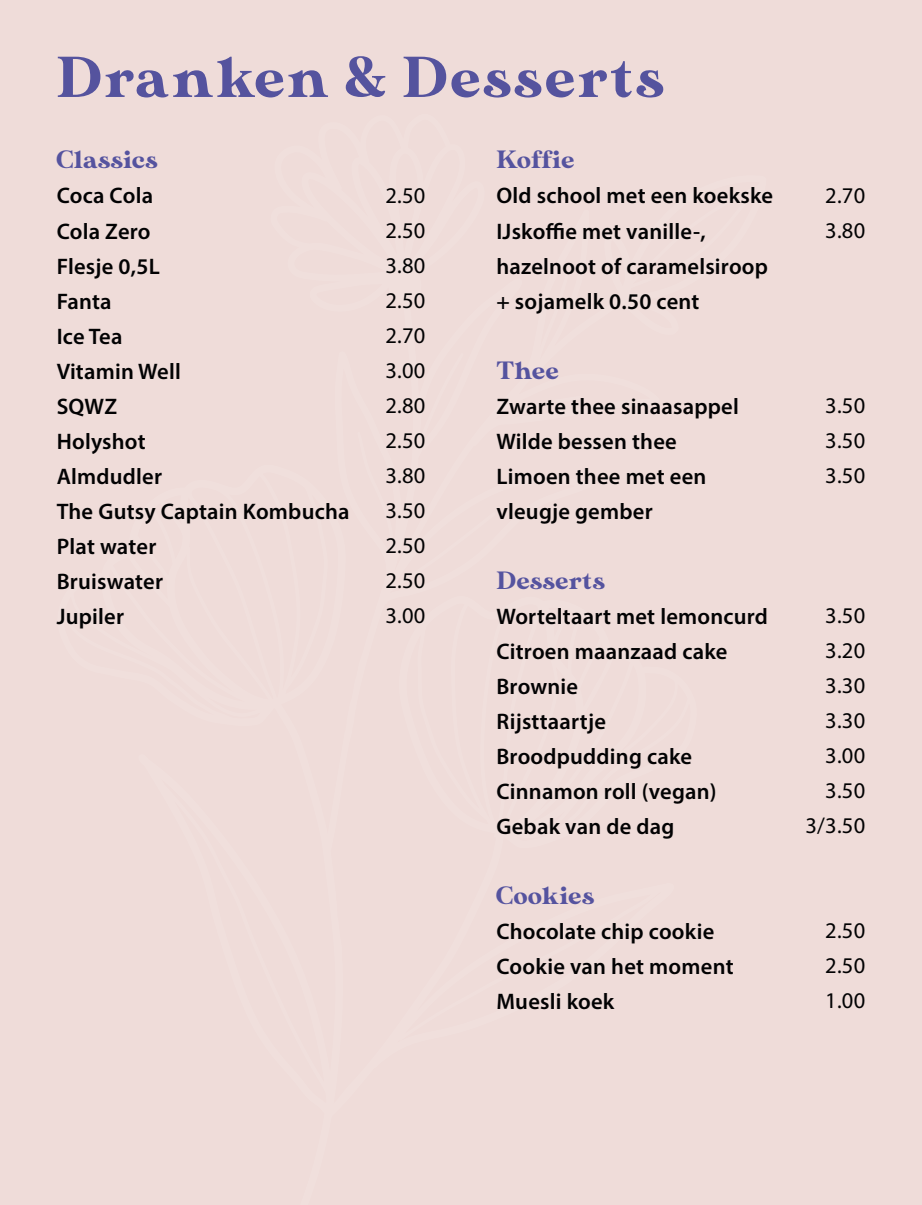
<style>
.page{position:relative;width:922px;height:1205px;background:#fff}
.page>*{position:absolute;margin:0;border:0;box-sizing:border-box;transform-origin:0 0}
.t1{font:57.5px "MADE Sunflower";letter-spacing:.05em;color:#55539e}
.t2{font:25px "MADE Sunflower";letter-spacing:.02em;color:#55539f}
.t3{font:600 22.5px/35px "Myriad Pro";letter-spacing:.01em;color:#020203}
.t4{font:22.5px/35px "Myriad Pro";letter-spacing:.01em;color:#020203;text-align:justify}
</style>
<div class="page">
<div style="left:0;top:0;width:921px;height:1205px;background:#efdcd9"></div>
<h1 class="t1" style="left:57px;top:45px;width:608px">Dranken &amp; Desserts</h1>
<p class="t2" style="left:57px;top:146px;width:102px">Classics</p>
<p class="t3" style="left:57px;top:178px;width:294px">Coca Cola<br>Cola Zero<br>Flesje 0,5L<br>Fanta<br>Ice Tea<br>Vitamin Well<br>SQWZ<br>Holyshot<br>Almdudler<br>The Gutsy Captain Kombucha<br>Plat water<br>Bruiswater<br>Jupiler</p>
<p class="t4" style="left:385px;top:177px;width:41px">2.50<br>2.50<br>3.80<br>2.50<br>2.70<br>3.00<br>2.80<br>2.50<br>3.80<br>3.50<br>2.50<br>2.50<br>3.00</p>
<p class="t2" style="left:496px;top:146px;width:79px">Koffie</p>
<p class="t3" style="left:496px;top:178px;width:278px">Old school met een koekske<br>IJskoffie met vanille-, hazelnoot of caramelsiroop + sojamelk 0.50 cent</p>
<p class="t2" style="left:496px;top:356px;width:64px">Thee</p>
<p class="t3" style="left:496px;top:388px;width:244px">Zwarte thee sinaasappel<br>Wilde bessen thee<br>Limoen thee met een vleugje gember</p>
<p class="t2" style="left:496px;top:566px;width:110px">Desserts</p>
<p class="t3" style="left:496px;top:598px;width:273px">Worteltaart met lemoncurd<br>Citroen maanzaad cake<br>Brownie<br>Rijsttaartje<br>Broodpudding cake<br>Cinnamon roll (vegan)<br>Gebak van de dag</p>
<p class="t2" style="left:496px;top:881px;width:99px">Cookies</p>
<p class="t3" style="left:496px;top:913px;width:238px">Chocolate chip cookie<br>Cookie van het moment<br>Muesli koek</p>
<p class="t4" style="left:825px;top:177px;width:41px">2.70<br>3.80</p>
<p class="t4" style="left:825px;top:387px;width:41px">3.50<br>3.50<br>3.50</p>
<p class="t4" style="left:805px;top:597px;width:61px;text-align:right">3.50<br>3.20<br>3.30<br>3.30<br>3.00<br>3.50<br>3/3.50</p>
<p class="t4" style="left:825px;top:913px;width:41px">2.50<br>2.50<br>1.00</p>
</div>
